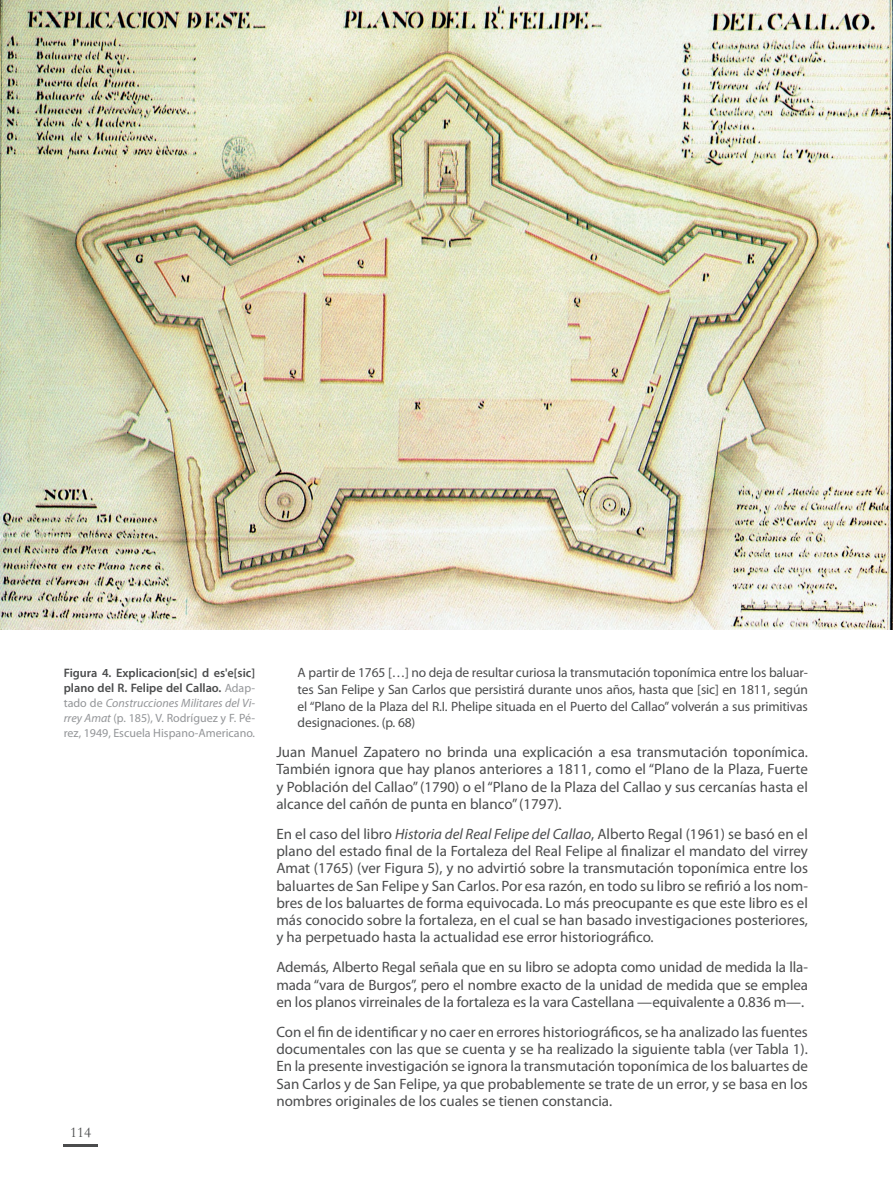
<style>
.page{position:relative;width:893px;height:1191px;background:#fff}
.page>*{position:absolute;margin:0;border:0;box-sizing:border-box;transform-origin:0 0}
.Texto{font:15px/17.2px "Myriad Pro";color:#4b4c4d;text-align:justify}
.t1{font:15px "Garamond";color:#4b4c4d}
.parrafo_de_cita{font:13.5px/16.5px "Myriad Pro";letter-spacing:-.01em;color:#4b4c4d;text-align:justify}
.Nombre_Figura{font:600 12.3px/15px "Myriad Pro";color:#4b4c4d}
.Nombre_Figura-2{font:12px/15px "Myriad Pro";color:#939598;text-align:justify}
.s1{font-weight:400;font-size:12px;color:#939598}
.s2{font-style:italic}
</style>
<div class="page">
<hr style="left:64px;top:1144px;width:34px;height:2px;background:#4b4c4d">
<img style="left:0;top:0;width:893px;height:629px">
<p class="Nombre_Figura" style="left:64px;top:664px;width:193px">Figura 4. Explicacion[sic] d es'e[sic] plano del R. Felipe del Callao. <span class="s1">Adap-</span></p>
<p class="Nombre_Figura-2" style="left:64px;top:695px;width:193px">tado de <span class="s2">Construcciones Militares del Vi&shy;rrey Amat</span> (p. 185), V. Rodríguez y F. Pé&shy;rez, 1949, Escuela Hispano-Americano.</p>
<p class="t1" style="left:70px;top:1122px;width:23px">114</p>
<p class="parrafo_de_cita" style="left:298px;top:664px;width:512px">A partir de 1765 […] no deja de resultar curiosa la transmutación toponímica entre los baluar&shy;tes San Felipe y San Carlos que persistirá durante unos años, hasta que [sic] en 1811, según el “Plano de la Plaza del R.I. Phelipe situada en el Puerto del Callao” volverán a sus primitivas designaciones. (p. 68)</p>
<p class="Texto" style="left:276px;top:743px;width:533px">Juan Manuel Zapatero no brinda una explicación a esa transmutación toponímica.<br>También ignora que hay planos anteriores a 1811, como el “Plano de la Plaza, Fuerte y Población del Callao” (1790) o el “Plano de la Plaza del Callao y sus cercanías hasta el alcance del cañón de punta en blanco” (1797).</p>
<p class="Texto" style="left:276px;top:825px;width:533px">En el caso del libro <span class="s2">Historia del Real Felipe del Callao</span>, Alberto Regal (1961) se basó en el plano del estado final de la Fortaleza del Real Felipe al finalizar el mandato del virrey Amat (1765) (ver Figura 5), y no advirtió sobre la transmutación toponímica entre los baluartes de San Felipe y San Carlos. Por esa razón, en todo su libro se refirió a los nom&shy;bres de los baluartes de forma equivocada. Lo más preocupante es que este libro es el más conocido sobre la fortaleza, en el cual se han basado investigaciones posteriores, y ha perpetuado hasta la actualidad ese error historiográfico.</p>
<p class="Texto" style="left:276px;top:958px;width:533px">Además, Alberto Regal señala que en su libro se adopta como unidad de medida la lla&shy;mada “vara de Burgos”, pero el nombre exacto de la unidad de medida que se emplea en los planos virreinales de la fortaleza es la vara Castellana —equivalente a 0.836 m—.</p>
<p class="Texto" style="left:276px;top:1023px;width:533px">Con el fin de identificar y no caer en errores historiográficos, se ha analizado las fuentes documentales con las que se cuenta y se ha realizado la siguiente tabla (ver Tabla 1).<br>En la presente investigación se ignora la transmutación toponímica de los baluartes de San Carlos y de San Felipe, ya que probablemente se trate de un error, y se basa en los nombres originales de los cuales se tienen constancia.</p>
</div>
